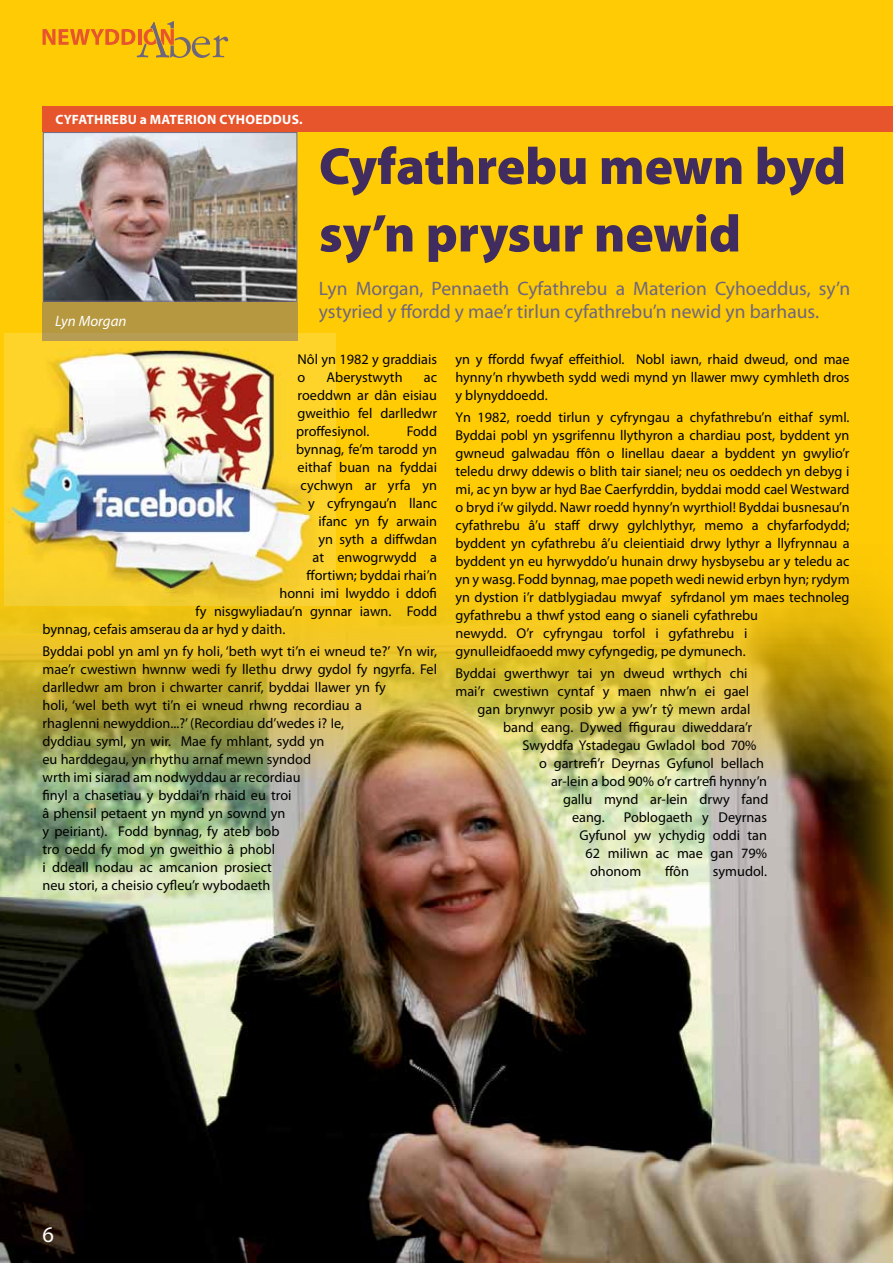
<style>
.page{position:relative;width:893px;height:1263px;background:#ffcb05}
.page>*{position:absolute;margin:0;border:0;box-sizing:border-box;transform-origin:0 0}
.t1{font:900 52.5px/67.5px "Myriad Pro";color:#412c5f}
.t2{font:22.5px "Myriad Pro";color:#fff}
.t3{font:19.5px/22.5px "Myriad Pro";color:#6e667d}
.t4{font:italic 15px "Myriad Pro";color:#fff}
.t5{font:14.25px/18px "Myriad Pro";color:#000}
.t6{font:700 13.5px "Myriad Pro";color:#fff}
</style>
<div class="page">
<img style="left:4px;top:334px;width:331px;height:194px">
<img style="left:45px;top:134px;width:250px;height:166px">
<div style="left:43px;top:132px;width:254px;height:170px;border:1px solid #6e667d"></div>
<div style="left:43px;top:302px;width:255px;height:39px;background:linear-gradient(to bottom,#b6973b,#b69b4c)"></div>
<img style="left:0;top:528px;width:819px;height:735px">
<img style="left:819px;top:587px;width:74px;height:676px">
<svg style="left:43px;top:21px;width:185px;height:37px"></svg>
<div style="left:43px;top:106px;width:850px;height:26px;background:#e7552c"></div>
<p class="t6" style="left:55px;top:111px;width:18px">CYFATHREBU</p>
<p class="t6" style="left:140px;top:111px;width:31px">A MATERION</p>
<p class="t6" style="left:219px;top:111px;width:19px">CYHOEDDUS</p>
<p class="t6" style="left:299px;top:111px;width:5px">.</p>
<p class="t4" style="left:55px;top:312px;width:73px">Lyn Morgan</p>
<h1 class="t1" style="left:319px;top:130px;width:529px">Cyfathrebu mewn byd sy’n prysur newid</h1>
<h3 class="t3" style="left:319px;top:277px;width:533px">Lyn Morgan, Pennaeth Cyfathrebu a Materion Cyhoeddus, sy’n ystyried y ffordd y mae’r tirlun cyfathrebu’n newid yn barhaus.</h3>
<p class="t5" style="left:298px;top:350px;width:141px">Nôl yn 1982 y graddiais o</p>
<p class="t5" style="left:327px;top:368px;width:78px">Aberystwyth</p>
<p class="t5" style="left:296px;top:368px;width:143px;text-align:justify;text-indent:128px">ac roeddwn ar dân eisiau gweithio fel darlledwr proffesiynol.</p>
<p class="t5" style="left:407px;top:422px;width:32px">Fodd</p>
<p class="t5" style="left:296px;top:440px;width:143px">bynnag, fe’m tarodd yn</p>
<p class="t5" style="left:298px;top:458px;width:141px">eithaf buan na fyddai</p>
<p class="t5" style="left:301px;top:476px;width:138px">cychwyn ar yrfa yn</p>
<p class="t5" style="left:308px;top:494px;width:130px">y cyfryngau’n llanc</p>
<p class="t5" style="left:319px;top:512px;width:120px">ifanc yn fy arwain</p>
<p class="t5" style="left:319px;top:530px;width:120px">yn syth a diffwdan</p>
<p class="t5" style="left:313px;top:548px;width:126px">at enwogrwydd a</p>
<p class="t5" style="left:307px;top:566px;width:132px">ffortiwn; byddai rhai’n</p>
<p class="t5" style="left:280px;top:584px;width:159px">honni imi lwyddo i ddofi</p>
<p class="t5" style="left:196px;top:602px;width:243px">fy nisgwyliadau’n gynnar iawn. Fodd</p>
<p class="t5" style="left:43px;top:620px;width:244px">bynnag, cefais amserau da ar hyd y daith.</p>
<p class="t5" style="left:43px;top:642px;width:396px">Byddai pobl yn aml yn fy holi, ‘beth wyt ti’n ei wneud te?’ Yn wir, mae’r cwestiwn hwnnw wedi fy llethu drwy gydol fy ngyrfa. Fel darlledwr am bron i chwarter canrif, byddai llawer yn fy<br>holi, ‘wel beth wyt ti’n ei wneud rhwng recordiau a<br>rhaglenni newyddion...?’ (Recordiau dd’wedes i? Ie,<br>dyddiau syml, yn wir. Mae fy mhlant, sydd yn<br>eu harddegau, yn rhythu arnaf mewn syndod<br>wrth imi siarad am nodwyddau ar recordiau<br>finyl a chasetiau y byddai’n rhaid eu troi<br>â phensil petaent yn mynd yn sownd yn<br>y peiriant). Fodd bynnag, fy ateb bob<br>tro oedd fy mod yn gweithio â phobl<br>i ddeall nodau ac amcanion prosiect<br>neu stori, a cheisio cyfleu’r wybodaeth</p>
<p class="t5" style="left:455px;top:350px;width:396px;text-align:justify">yn y ffordd fwyaf effeithiol. Nobl iawn, rhaid dweud, ond mae hynny’n rhywbeth sydd wedi mynd yn llawer mwy cymhleth dros y blynyddoedd.</p>
<p class="t5" style="left:455px;top:408px;width:396px">Yn 1982, roedd tirlun y cyfryngau a chyfathrebu’n eithaf syml.<br>Byddai pobl yn ysgrifennu llythyron a chardiau post, byddent yn gwneud galwadau ffôn o linellau daear a byddent yn gwylio’r teledu drwy ddewis o blith tair sianel; neu os oeddech yn debyg i mi, ac yn byw ar hyd Bae Caerfyrddin, byddai modd cael Westward o bryd i’w gilydd. Nawr roedd hynny’n wyrthiol! Byddai busnesau’n cyfathrebu â’u staff drwy gylchlythyr, memo a chyfarfodydd; byddent yn cyfathrebu â’u cleientiaid drwy lythyr a llyfrynnau a byddent yn eu hyrwyddo’u hunain drwy hysbysebu ar y teledu ac yn y wasg. Fodd bynnag, mae popeth wedi newid erbyn hyn; rydym yn dystion i’r datblygiadau mwyaf syfrdanol ym maes technoleg gyfathrebu a thwf ystod eang o sianeli cyfathrebu<br>newydd. O’r cyfryngau torfol i gyfathrebu i<br>gynulleidfaoedd mwy cyfyngedig, pe dymunech.</p>
<p class="t5" style="left:455px;top:664px;width:294px">Byddai gwerthwyr tai yn dweud wrthych chi</p>
<p class="t5" style="left:455px;top:682px;width:295px">mai’r cwestiwn cyntaf y maen nhw’n ei gael</p>
<p class="t5" style="left:478px;top:700px;width:274px">gan brynwyr posib yw a yw’r tŷ mewn ardal</p>
<p class="t5" style="left:503px;top:718px;width:251px">band eang. Dywed ffigurau diweddara’r</p>
<p class="t5" style="left:522px;top:736px;width:236px">Swyddfa Ystadegau Gwladol bod 70%</p>
<p class="t5" style="left:539px;top:754px;width:226px">o gartrefi’r Deyrnas Gyfunol bellach</p>
<p class="t5" style="left:551px;top:772px;width:218px">ar-lein a bod 90% o’r cartrefi hynny’n</p>
<p class="t5" style="left:563px;top:790px;width:207px">gallu mynd ar-lein drwy fand</p>
<p class="t5" style="left:572px;top:808px;width:34px">eang.</p>
<p class="t5" style="left:624px;top:808px;width:145px">Poblogaeth y Deyrnas</p>
<p class="t5" style="left:579px;top:826px;width:189px">Gyfunol yw ychydig oddi tan</p>
<p class="t5" style="left:585px;top:844px;width:183px">62 miliwn ac mae gan 79%</p>
<p class="t5" style="left:590px;top:862px;width:53px">ohonom</p>
<p class="t5" style="left:665px;top:862px;width:25px">ffôn</p>
<p class="t5" style="left:713px;top:862px;width:56px">symudol.</p>
<h2 class="t2" style="left:43px;top:1220px;width:13px">6</h2>
</div>
